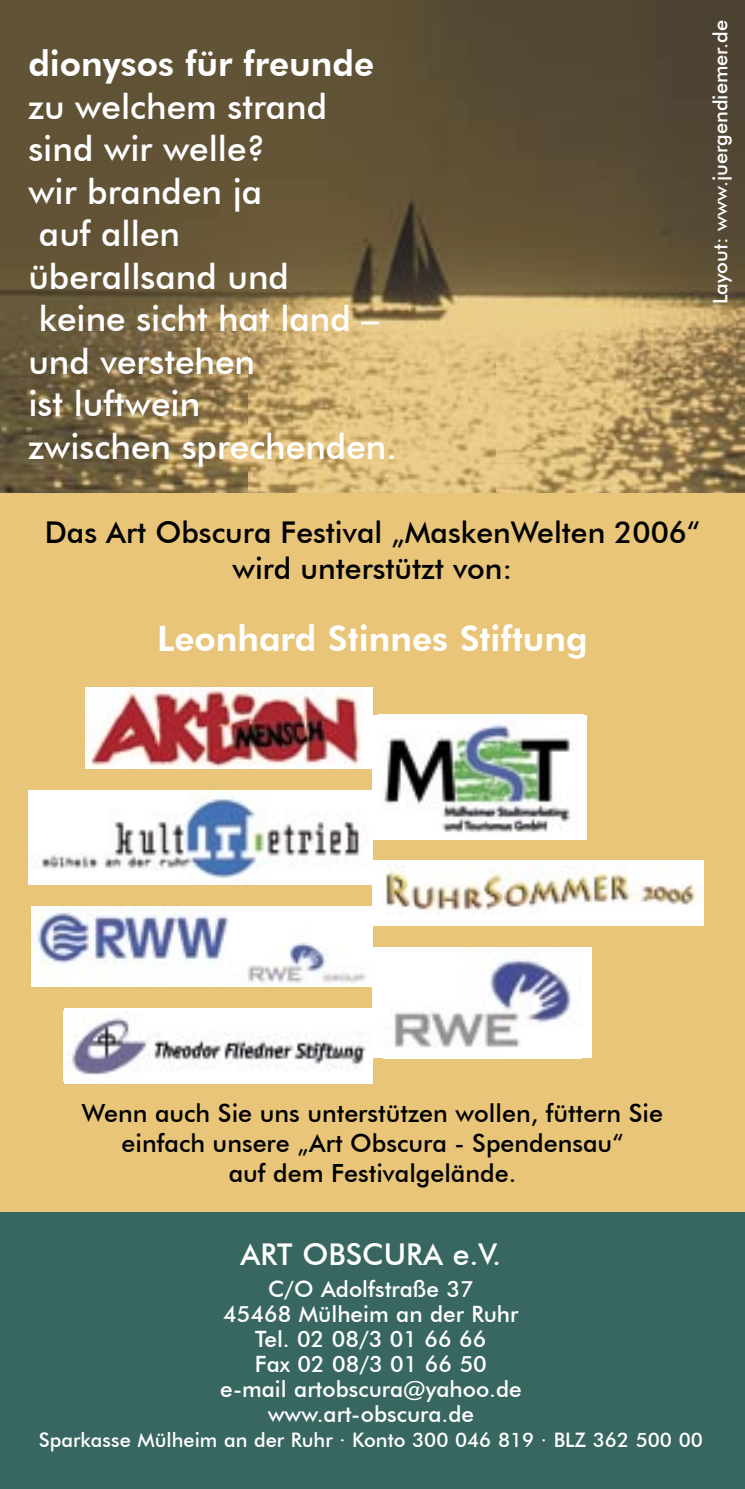
<style>
.page{position:relative;width:745px;height:1489px;background:#fff}
.page>*{position:absolute;margin:0;border:0;box-sizing:border-box;transform-origin:0 0}
.t1{font:500 35px "Futura BT";color:#fff}
.t2{font:800 35px "Futura BT";color:#fff}
.t3{font:500 30px/36px "Futura BT";color:#000;text-align:center}
.t4{font:500 30px "Futura BT";color:#fff}
.t5{font:500 25px/30px "Futura BT";color:#000;text-align:center}
.t6{font:500 22.5px/25px "Futura BT";color:#fff;text-align:center}
.t7{font:500 20px "Futura BT";color:#fff}
</style>
<div class="page">
<img style="left:0;top:0;width:744px;height:493px">
<div style="left:0;top:493px;width:744px;height:995px;background:#e8c578"></div>
<div style="left:0;top:1212px;width:744px;height:276px;background:#376760"></div>
<div style="left:85px;top:687px;width:287px;height:82px;background:#fff"></div>
<img style="left:85px;top:687px;width:278px;height:81px">
<div style="left:372px;top:714px;width:214px;height:125px;background:#fff"></div>
<img style="left:383px;top:722px;width:189px;height:111px">
<img style="left:28px;top:790px;width:344px;height:94px">
<div style="left:372px;top:860px;width:331px;height:66px;background:#fff"></div>
<img style="left:372px;top:865px;width:326px;height:50px">
<div style="left:372px;top:947px;width:220px;height:110px;background:#fff"></div>
<img style="left:393px;top:959px;width:179px;height:89px">
<div style="left:64px;top:1008px;width:308px;height:75px;background:#fff"></div>
<img style="left:66px;top:1011px;width:300px;height:64px">
<img style="left:32px;top:906px;width:340px;height:80px">
<p class="t2" style="left:28px;top:42px;width:347px">dionysos für freunde</p>
<p class="t1" style="left:28px;top:85px;width:300px">zu welchem strand</p>
<p class="t1" style="left:28px;top:127px;width:239px">sind wir welle?</p>
<p class="t1" style="left:28px;top:170px;width:235px">wir branden ja</p>
<p class="t1" style="left:39px;top:212px;width:142px">auf allen</p>
<p class="t1" style="left:28px;top:255px;width:262px">überallsand und</p>
<p class="t1" style="left:39px;top:297px;width:341px">keine sicht hat land –</p>
<p class="t1" style="left:28px;top:340px;width:228px">und verstehen</p>
<p class="t1" style="left:28px;top:382px;width:173px">ist luftwein</p>
<p class="t1" style="left:28px;top:425px;width:370px">zwischen sprechenden.</p>
<p class="t7" style="left:707px;top:304px;width:285px;rotate:-90deg">Layout: www.juergendiemer.de</p>
<p class="t3" style="left:45px;top:514px;width:656px">Das Art Obscura Festival „MaskenWelten 2006“ wird unterstützt von:</p>
<p class="t2" style="left:157px;top:617px;width:432px">Leonhard Stinnes Stiftung</p>
<p class="t5" style="left:82px;top:1097px;width:582px">Wenn auch Sie uns unterstützen wollen, füttern Sie einfach unsere „Art Obscura - Spendensau“<br>auf dem Festivalgelände.</p>
<p class="t4" style="left:240px;top:1235px;width:262px">ART OBSCURA e.V.</p>
<p class="t6" style="left:220px;top:1276px;width:303px">C/O Adolfstraße 37<br>45468 Mülheim an der Ruhr<br>Tel. 02 08/3 01 66 66<br>Fax 02 08/3 01 66 50 e-mail artobscura@yahoo.de www.art-obscura.de</p>
<p class="t7" style="left:39px;top:1427px;width:665px">Sparkasse Mülheim an der Ruhr · Konto 300 046 819 · BLZ 362 500 00</p>
</div>
